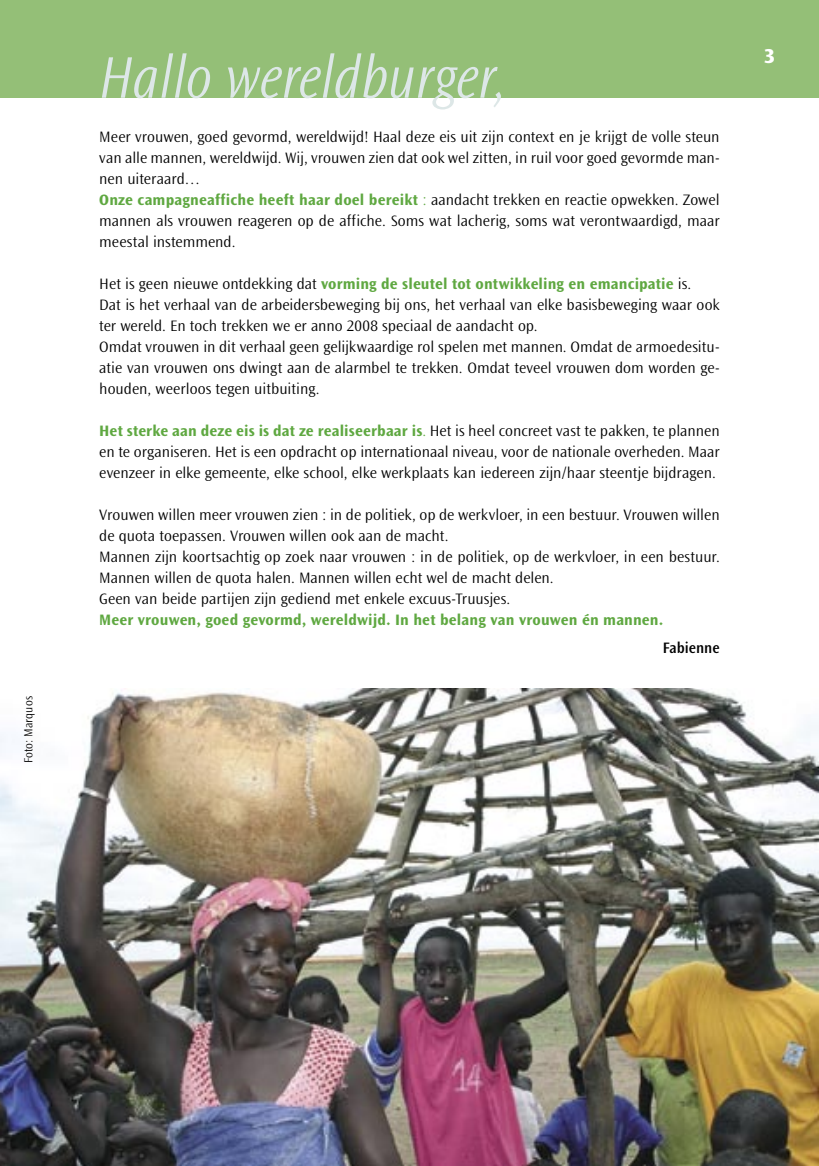
<style>
.page{position:relative;width:819px;height:1166px;background:#fff}
.page>*{position:absolute;margin:0;border:0;box-sizing:border-box;transform-origin:0 0}
._03_Titel{font:italic 300 61.25px "Ocean Sans Std";color:#dde7e7;scale:.88 1}
.t1{font:800 21px "Ocean Sans Std";color:#fff}
._01_brood{font:300 15.75px/21px "Ocean Sans Std";color:#000;text-align:justify}
._01_brood-2{font:700 15.75px "Ocean Sans Std";letter-spacing:.01em;color:#5fa841}
._01_brood-3{font:600 15.75px "Ocean Sans Std";color:#000;scale:.95 1}
._01_brood-4{font:300 12.25px "Ocean Sans Std";color:#000;scale:.95 1}
.s1{font-weight:700;color:#5fa841}
.s2{color:#5fa841}
.s3{font-weight:300;color:#000}
</style>
<div class="page">
<div style="left:0;top:0;width:819px;height:98px;background:#94bf77"></div>
<img style="left:0;top:688px;width:819px;height:478px">
<p class="_01_brood-4" style="left:22px;top:763px;width:72px;rotate:-90deg">Foto: Marquos</p>
<p class="_03_Titel" style="left:99px;top:44px;width:465px">Hallo wereldburger,</p>
<p class="_01_brood" style="left:99px;top:126px;width:622px">Meer vrouwen, goed gevormd, wereldwijd! Haal deze eis uit zijn context en je krijgt de volle steun van alle mannen, wereldwijd. Wij, vrouwen zien dat ook wel zitten, in ruil voor goed gevormde man&shy;nen uiteraard…</p>
<p class="_01_brood" style="left:99px;top:189px;width:622px"><span class="s1">Onze campagneaffiche heeft haar doel bereikt</span> <span class="s2">:</span> aandacht trekken en reactie opwekken. Zowel mannen als vrouwen reageren op de affiche. Soms wat lacherig, soms wat verontwaardigd, maar meestal instemmend.</p>
<p class="_01_brood-2" style="left:99px;top:274px;width:593px"><span class="s3">Het is geen nieuwe ontdekking dat</span> vorming de sleutel tot ontwikkeling en emancipatie <span class="s3">is.</span></p>
<p class="_01_brood" style="left:99px;top:294px;width:622px">Dat is het verhaal van de arbeidersbeweging bij ons, het verhaal van elke basisbeweging waar ook ter wereld. En toch trekken we er anno 2008 speciaal de aandacht op.</p>
<p class="_01_brood" style="left:99px;top:336px;width:622px">Omdat vrouwen in dit verhaal geen gelijkwaardige rol spelen met mannen. Omdat de armoedesitu&shy;atie van vrouwen ons dwingt aan de alarmbel te trekken. Omdat teveel vrouwen dom worden ge&shy;houden, weerloos tegen uitbuiting.</p>
<p class="_01_brood" style="left:99px;top:420px;width:622px"><span class="s1">Het sterke aan deze eis is dat ze realiseerbaar is</span><span class="s2">.</span> Het is heel concreet vast te pakken, te plannen en te organiseren. Het is een opdracht op internationaal niveau, voor de nationale overheden. Maar evenzeer in elke gemeente, elke school, elke werkplaats kan iedereen zijn/haar steentje bijdragen.</p>
<p class="_01_brood" style="left:99px;top:504px;width:622px">Vrouwen willen meer vrouwen zien : in de politiek, op de werkvloer, in een bestuur. Vrouwen willen de quota toepassen. Vrouwen willen ook aan de macht.</p>
<p class="_01_brood" style="left:99px;top:546px;width:622px">Mannen zijn koortsachtig op zoek naar vrouwen : in de politiek, op de werkvloer, in een bestuur.<br>Mannen willen de quota halen. Mannen willen echt wel de macht delen.</p>
<p class="_01_brood" style="left:99px;top:588px;width:412px">Geen van beide partijen zijn gediend met enkele excuus-Truusjes.</p>
<p class="_01_brood-2" style="left:99px;top:610px;width:565px">Meer vrouwen, goed gevormd, wereldwijd. In het belang van vrouwen én mannen.</p>
<p class="_01_brood-3" style="left:662px;top:639px;width:61px">Fabienne</p>
<p class="t1" style="left:763px;top:44px;width:13px">3</p>
</div>
